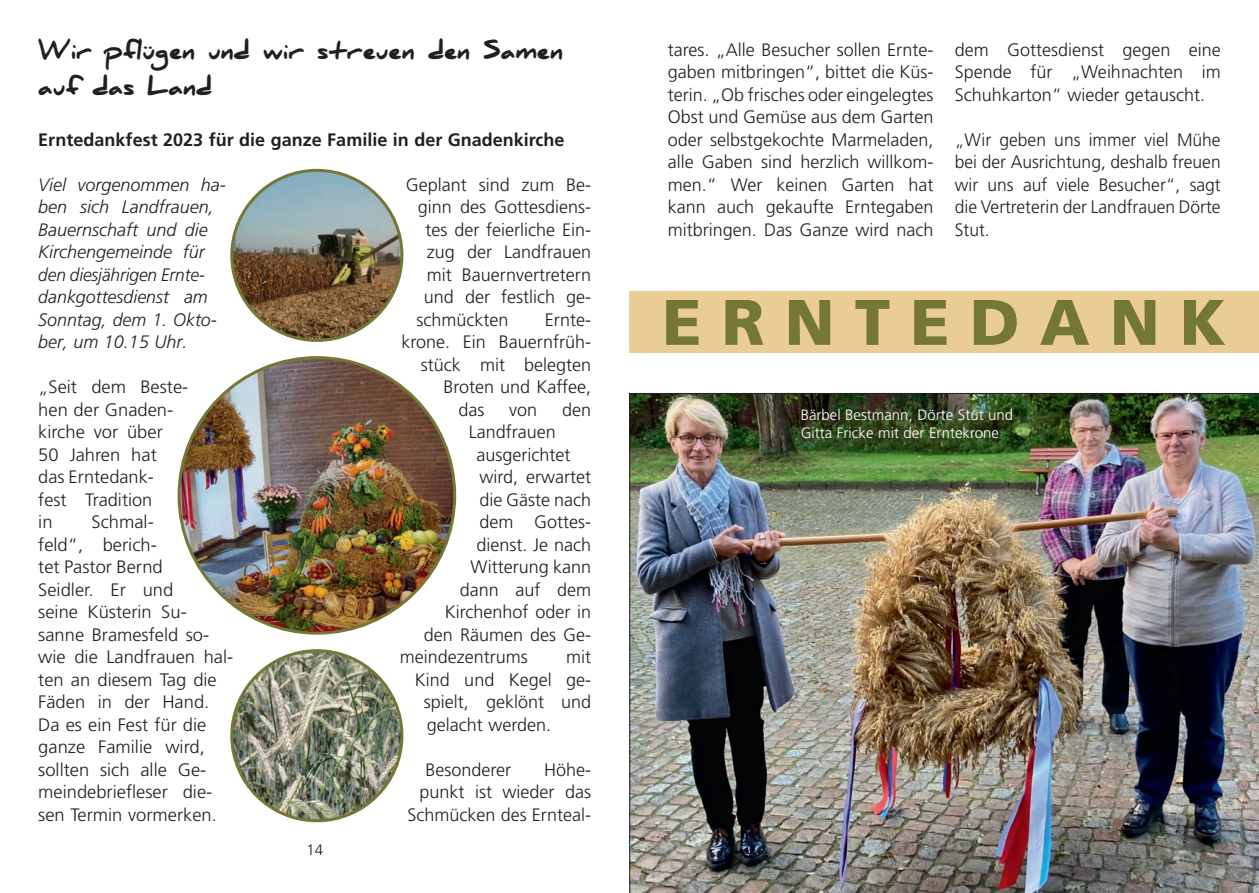
<style>
.page{position:relative;width:1259px;height:893px;background:#fff}
.page>*{position:absolute;margin:0;border:0;box-sizing:border-box;transform-origin:0 0}
.t1{font:900 64.2px "Frutiger";letter-spacing:.31em;color:#747736}
.t2{font:900 22.5px/36px "Daniel";color:#231f20}
.t3{font:18px/22.5px "Frutiger OT Light";color:#231f20;text-align:justify}
.t4{font:italic 18px/22.5px "Frutiger OT Light";color:#231f20}
.t5{font:18px "Frutiger OT Bold";color:#231f20}
.t6{font:15px/18px "Frutiger OT Light";color:#fff}
.t7{font:15px "Frutiger OT Light";color:#231f20}
</style>
<div class="page">
<div style="left:629px;top:291px;width:630px;height:62px;background:#eacd95"></div>
<img style="left:629px;top:393px;width:630px;height:500px">
<img style="left:179px;top:358px;width:276px;height:275px;border-radius:138px">
<img style="left:232px;top:651px;width:170px;height:170px;border-radius:85px">
<img style="left:232px;top:170px;width:170px;height:170px;border-radius:85px">
<p class="t2" style="left:38px;top:33px;width:526px">Wir pflügen und wir streuen den Samen auf das Land</p>
<p class="t5" style="left:38px;top:129px;width:528px">Erntedankfest 2023 für die ganze Familie in der Gnadenkirche</p>
<p class="t4" style="left:38px;top:173px;width:189px">Viel vorgenommen ha&shy;ben sich Landfrauen,<br>Bauernschaft und die<br>Kirchengemeinde für den diesjährigen Ernte&shy;dankgottesdienst am<br>Sonntag, dem 1. Okto&shy;ber, um 10.15 Uhr.</p>
<p class="t3" style="left:38px;top:376px;width:151px;text-align:left">„Seit dem Beste&shy;hen der Gnaden&shy;kirche vor über<br>50 Jahren hat<br>das Erntedank-<br>fest Tradition<br>in</p>
<p class="t3" style="left:38px;top:511px;width:197px;text-align:left;text-indent:53px">Schmal-<br>feld“, berich-<br>tet Pastor Bernd<br>Seidler. Er und<br>seine Küsterin Su&shy;sanne Bramesfeld so&shy;wie die Landfrauen hal&shy;ten an diesem Tag die<br>Fäden in der Hand.<br>Da es ein Fest für die ganze Familie wird, sollten sich alle Ge&shy;meindebriefleser die&shy;sen Termin vormerken.</p>
<p class="t7" style="left:306px;top:841px;width:18px">14</p>
<p class="t3" style="left:406px;top:173px;width:187px">Geplant sind zum Be-</p>
<p class="t3" style="left:418px;top:196px;width:175px">ginn des Gottesdiens-</p>
<p class="t3" style="left:425px;top:218px;width:167px">tes der feierliche Ein-</p>
<p class="t3" style="left:427px;top:241px;width:166px">zug der Landfrauen</p>
<p class="t3" style="left:427px;top:263px;width:166px">mit Bauernvertretern</p>
<p class="t3" style="left:424px;top:286px;width:169px">und der festlich ge-</p>
<p class="t3" style="left:416px;top:308px;width:93px">schmückten</p>
<p class="t3" style="left:545px;top:308px;width:48px">Ernte-</p>
<p class="t3" style="left:401px;top:331px;width:191px">krone. Ein Bauernfrüh-</p>
<p class="t3" style="left:421px;top:353px;width:172px">stück mit belegten</p>
<p class="t3" style="left:443px;top:376px;width:149px">Broten und Kaffee,</p>
<p class="t3" style="left:458px;top:398px;width:28px">das</p>
<p class="t3" style="left:509px;top:398px;width:30px">von</p>
<p class="t3" style="left:562px;top:398px;width:31px">den</p>
<p class="t3" style="left:469px;top:421px;width:89px">Landfrauen</p>
<p class="t3" style="left:476px;top:443px;width:95px">ausgerichtet</p>
<p class="t3" style="left:479px;top:466px;width:113px">wird, erwartet</p>
<p class="t3" style="left:479px;top:488px;width:113px">die Gäste nach</p>
<p class="t3" style="left:479px;top:511px;width:113px">dem Gottes-</p>
<p class="t3" style="left:476px;top:533px;width:116px">dienst. Je nach</p>
<p class="t3" style="left:470px;top:556px;width:122px">Witterung kann</p>
<p class="t3" style="left:460px;top:578px;width:133px">dann auf dem</p>
<p class="t3" style="left:445px;top:601px;width:148px">Kirchenhof oder in</p>
<p class="t3" style="left:424px;top:623px;width:169px">den Räumen des Ge-</p>
<p class="t3" style="left:400px;top:646px;width:129px">meindezentrums</p>
<p class="t3" style="left:566px;top:646px;width:26px">mit</p>
<p class="t3" style="left:415px;top:668px;width:178px">Kind und Kegel ge-</p>
<p class="t3" style="left:424px;top:691px;width:169px">spielt, geklönt und</p>
<p class="t3" style="left:427px;top:713px;width:126px">gelacht werden.</p>
<p class="t3" style="left:425px;top:758px;width:87px">Besonderer</p>
<p class="t3" style="left:407px;top:758px;width:185px;text-align:right">Höhe-<br>punkt ist wieder das<br>Schmücken des Ernteal-</p>
<p class="t3" style="left:668px;top:38px;width:267px">tares. „Alle Besucher sollen Ernte&shy;gaben mitbringen“, bittet die Küs&shy;terin. „Ob frisches oder eingelegtes Obst und Gemüse aus dem Garten oder selbstgekochte Marmeladen, alle Gaben sind herzlich willkom&shy;men.“ Wer keinen Garten hat kann auch gekaufte Erntegaben mitbringen. Das Ganze wird nach</p>
<p class="t3" style="left:955px;top:38px;width:267px">dem Gottesdienst gegen eine Spende für „Weihnachten im Schuhkarton“ wieder getauscht.</p>
<p class="t3" style="left:955px;top:128px;width:267px">„Wir geben uns immer viel Mühe bei der Ausrichtung, deshalb freuen wir uns auf viele Besucher“, sagt die Vertreterin der Landfrauen Dörte Stut.</p>
<h1 class="t1" style="left:662px;top:284px;width:565px">ERNTEDANK</h1>
<p class="t6" style="left:800px;top:406px;width:214px">Bärbel Bestmann, Dörte Stut und<br>Gitta Fricke mit der Erntekrone</p>
</div>
